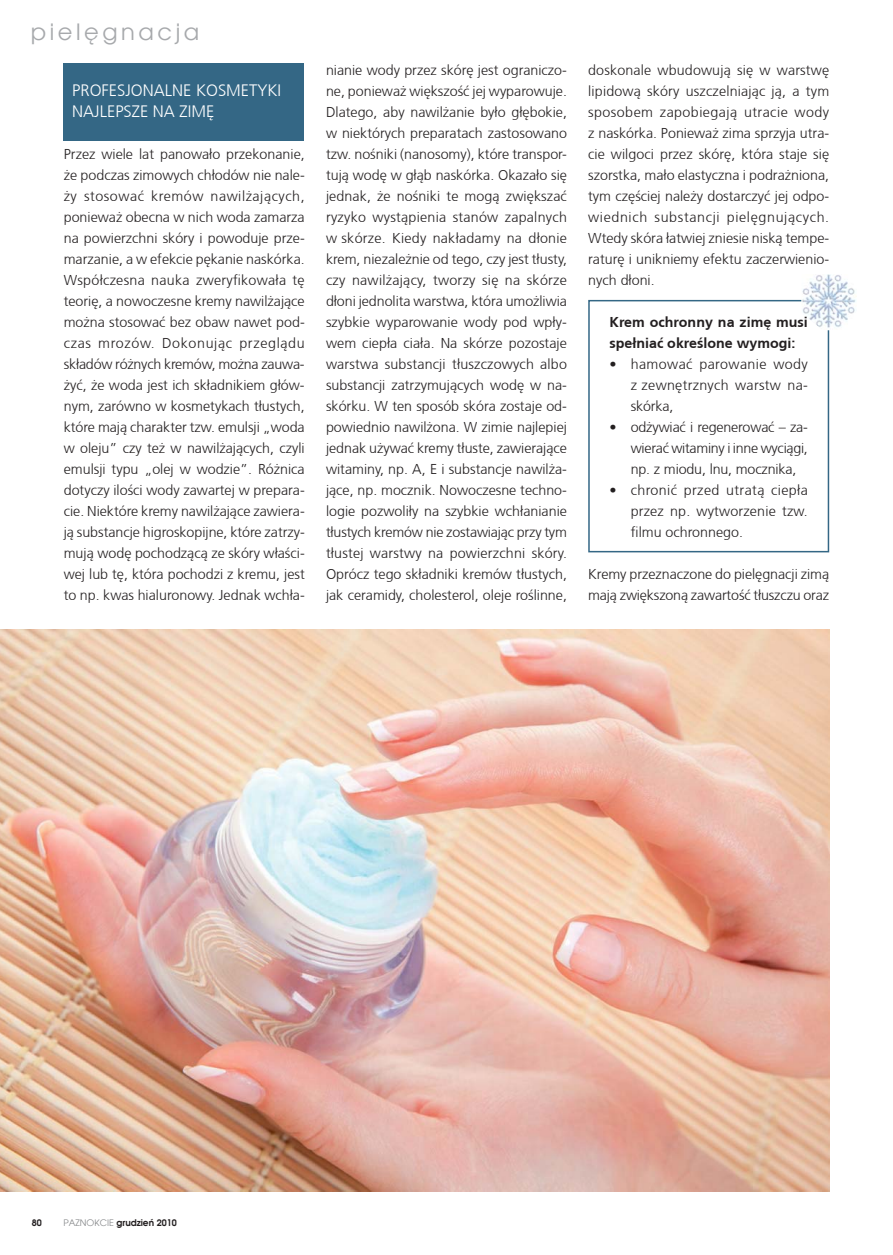
<style>
.page{position:relative;width:893px;height:1255px;background:#fff}
.page>*{position:absolute;margin:0;border:0;box-sizing:border-box;transform-origin:0 0}
.t1{font:22.5px "Avalon";letter-spacing:.16em;color:#a7a9ac}
.t2{font:300 16.5px/21px "Frutiger CE";color:#fff}
.t3{font:300 14.25px/21px "Frutiger CE";color:#231f20;text-align:justify}
.t4{font:700 14.25px/21px "Frutiger CE";color:#231f20}
.t5{font:700 9px "Avalon";color:#231f20}
.s1{font-weight:400;color:#8a8c8e}
</style>
<div class="page">
<svg style="left:588px;top:300px;width:241px;height:252px"></svg>
<img style="left:0;top:629px;width:829px;height:562px">
<div style="left:64px;top:64px;width:240px;height:77px;background:#346785"></div>
<img style="left:816px;top:274px;width:26px;height:4px">
<img style="left:801px;top:278px;width:55px;height:52px">
<h1 class="t1" style="left:31px;top:19px;width:170px">pielęgnacja</h1>
<p class="t2" style="left:72px;top:81px;width:210px">PROFESJONALNE KOSMETYKI<br>NAJLEPSZE NA ZIMÊ</p>
<p class="t3" style="left:64px;top:144px;width:242px">Przez wiele lat panowa³o przekonanie, ¿e podczas zimowych ch³odów nie nale-¿y stosowaæ kremów nawil¿aj¹cych, poniewa¿ obecna w nich woda zamarza na powierzchni skóry i powoduje prze&shy;marzanie, a w efekcie pêkanie naskórka.<br>Wspó³czesna nauka zweryfikowa³a tê teoriê, a nowoczesne kremy nawil¿aj¹ce mo¿na stosowaæ bez obaw nawet pod&shy;czas mrozów. Dokonuj¹c przegl¹du sk³adów ró¿nych kremów, mo¿na zauwa-¿yæ, ¿e woda jest ich sk³adnikiem g³ów&shy;nym, zarówno w kosmetykach t³ustych, które maj¹ charakter tzw. emulsji „woda w oleju” czy te¿ w nawil¿aj¹cych, czyli emulsji typu „olej w wodzie”. Ró¿nica dotyczy ilości wody zawartej w prepara&shy;cie. Niektóre kremy nawil¿aj¹ce zawiera&shy;j¹ substancje higroskopijne, które zatrzy&shy;muj¹ wodê pochodz¹c¹ ze skóry w³aści&shy;wej lub tê, która pochodzi z kremu, jest to np. kwas hialuronowy. Jednak wch³a-</p>
<p class="t3" style="left:326px;top:60px;width:243px">nianie wody przez skórê jest ograniczo&shy;ne, poniewa¿ wiêkszośæ jej wyparowuje.<br>Dlatego, aby nawil¿anie by³o g³êbokie, w niektórych preparatach zastosowano tzw. nośniki (nanosomy), które transpor&shy;tuj¹ wodê w g³¹b naskórka. Okaza³o siê jednak, ¿e nośniki te mog¹ zwiêkszaæ ryzyko wyst¹pienia stanów zapalnych w skórze. Kiedy nak³adamy na d³onie krem, niezale¿nie od tego, czy jest t³usty, czy nawil¿aj¹cy, tworzy siê na skórze d³oni jednolita warstwa, która umo¿liwia szybkie wyparowanie wody pod wp³y&shy;wem ciep³a cia³a. Na skórze pozostaje warstwa substancji t³uszczowych albo substancji zatrzymuj¹cych wodê w na&shy;skórku. W ten sposób skóra zostaje od&shy;powiednio nawil¿ona. W zimie najlepiej jednak u¿ywaæ kremy t³uste, zawieraj¹ce witaminy, np. A, E i substancje nawil¿a&shy;j¹ce, np. mocznik. Nowoczesne techno&shy;logie pozwoli³y na szybkie wch³anianie t³ustych kremów nie zostawiaj¹c przy tym t³ustej warstwy na powierzchni skóry.<br>Oprócz tego sk³adniki kremów t³ustych, jak ceramidy, cholesterol, oleje roślinne,</p>
<p class="t3" style="left:588px;top:60px;width:242px">doskonale wbudowuj¹ siê w warstwê lipidow¹ skóry uszczelniaj¹c j¹, a tym sposobem zapobiegaj¹ utracie wody z naskórka. Poniewa¿ zima sprzyja utra&shy;cie wilgoci przez skórê, która staje siê szorstka, ma³o elastyczna i podra¿niona, tym czêściej nale¿y dostarczyæ jej odpo&shy;wiednich substancji pielêgnuj¹cych.<br>Wtedy skóra ³atwiej zniesie nisk¹ tempe&shy;raturê i unikniemy efektu zaczerwienio&shy;nych d³oni.</p>
<p class="t4" style="left:609px;top:312px;width:200px">Krem ochronny na zimê musi spe³niaæ określone wymogi:</p>
<p class="t3" style="left:631px;top:354px;width:179px;text-indent:-21px">• hamowaæ parowanie wody z zewnêtrznych warstw na&shy;skórka,</p>
<p class="t3" style="left:631px;top:417px;width:179px;text-indent:-21px">• od¿ywiaæ i regenerowaæ – za&shy;wieraæ witaminy i inne wyci¹gi, np. z miodu, lnu, mocznika,</p>
<p class="t3" style="left:631px;top:480px;width:179px;text-indent:-21px">• chroniæ przed utrat¹ ciep³a przez np. wytworzenie tzw. filmu ochronnego.</p>
<p class="t3" style="left:588px;top:564px;width:242px">Kremy przeznaczone do pielêgnacji zim¹ maj¹ zwiêkszon¹ zawartośæ t³uszczu oraz</p>
<p class="t5" style="left:32px;top:1216px;width:12px">80</p>
<p class="t5" style="left:64px;top:1216px;width:115px"><span class="s1">PAZNOKCIE</span> grudzień 2010</p>
</div>
